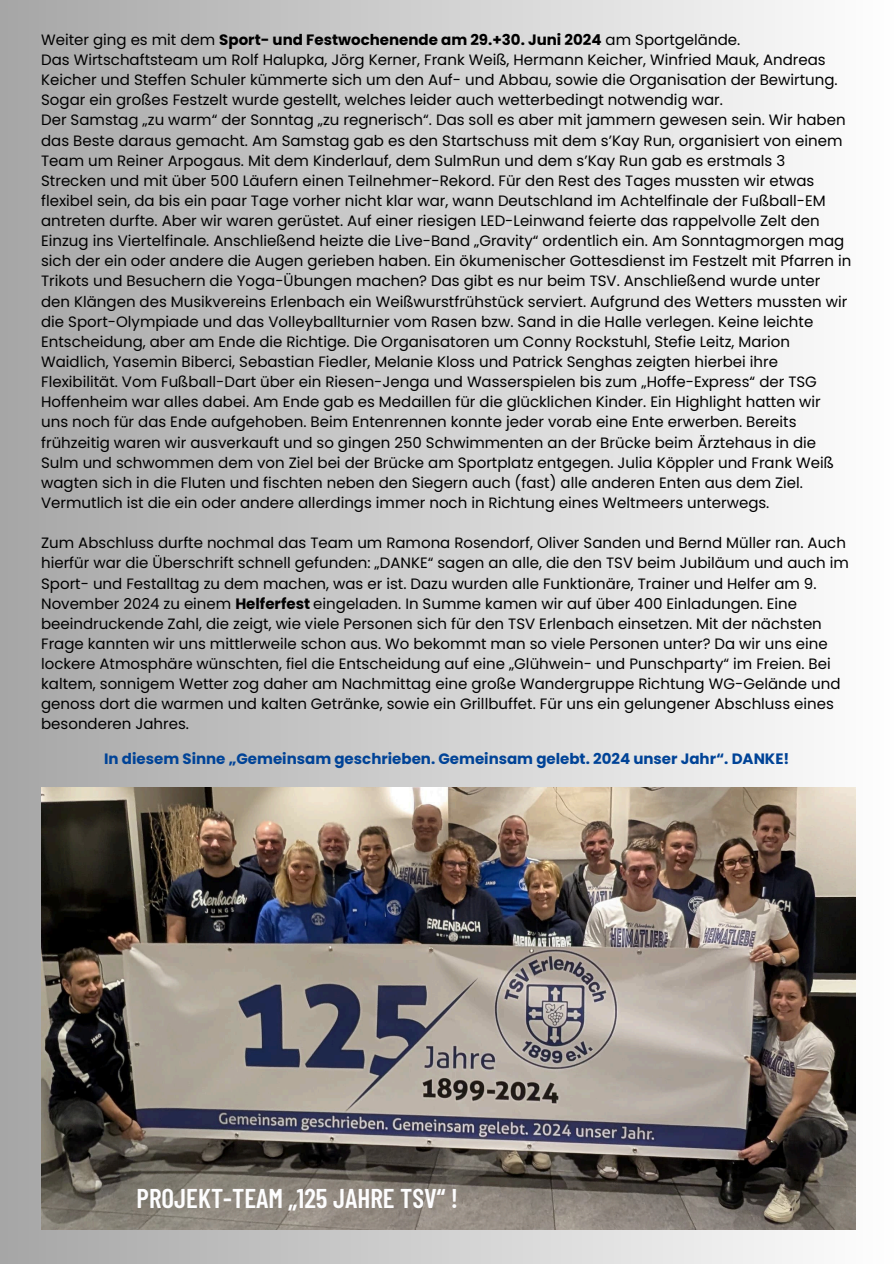
<style>
.page{position:relative;width:894px;height:1264px;background:#fff}
.page>*{position:absolute;margin:0;border:0;box-sizing:border-box;transform-origin:0 0}
.t1{font:600 27.15px "Barlow Condensed";color:#fdfdfe}
.t2{font:15px/20.1px "Poppins";color:#000}
.t3{font:700 15px "Poppins";color:#000}
.t4{font:700 15px "Poppins";color:#004397}
.s1{font-weight:400}
.s2{font-weight:700}
</style>
<div class="page">
<div style="left:0;top:0;width:893px;height:1263px;background:linear-gradient(to right,#a6a6a6,#fefefe)"></div>
<img style="left:41px;top:787px;width:813px;height:442px">
<p class="t3" style="left:41px;top:29px;width:700px"><span class="s1">Weiter ging es mit dem</span> Sport- und Festwochenende am 29.+30. Juni 2024 <span class="s1">am Sportgelände.</span></p>
<p class="t2" style="left:41px;top:50px;width:797px">Das Wirtschaftsteam um Rolf Halupka, Jörg Kerner, Frank Weiß, Hermann Keicher, Winfried Mauk, Andreas<br>Keicher und Steffen Schuler kümmerte sich um den Auf- und Abbau, sowie die Organisation der Bewirtung.<br>Sogar ein großes Festzelt wurde gestellt, welches leider auch wetterbedingt notwendig war.</p>
<p class="t2" style="left:41px;top:110px;width:811px">Der Samstag „zu warm“ der Sonntag „zu regnerisch“. Das soll es aber mit jammern gewesen sein. Wir haben das Beste daraus gemacht. Am Samstag gab es den Startschuss mit dem s’Kay Run, organisiert von einem Team um Reiner Arpogaus. Mit dem Kinderlauf, dem SulmRun und dem s’Kay Run gab es erstmals 3<br>Strecken und mit über 500 Läufern einen Teilnehmer-Rekord. Für den Rest des Tages mussten wir etwas flexibel sein, da bis ein paar Tage vorher nicht klar war, wann Deutschland im Achtelfinale der Fußball-EM antreten durfte. Aber wir waren gerüstet. Auf einer riesigen LED-Leinwand feierte das rappelvolle Zelt den Einzug ins Viertelfinale. Anschließend heizte die Live-Band „Gravity“ ordentlich ein. Am Sonntagmorgen mag sich der ein oder andere die Augen gerieben haben. Ein ökumenischer Gottesdienst im Festzelt mit Pfarren in Trikots und Besuchern die Yoga-Übungen machen? Das gibt es nur beim TSV. Anschließend wurde unter den Klängen des Musikvereins Erlenbach ein Weißwurstfrühstück serviert. Aufgrund des Wetters mussten wir die Sport-Olympiade und das Volleyballturnier vom Rasen bzw. Sand in die Halle verlegen. Keine leichte Entscheidung, aber am Ende die Richtige. Die Organisatoren um Conny Rockstuhl, Stefie Leitz, Marion Waidlich, Yasemin Biberci, Sebastian Fiedler, Melanie Kloss und Patrick Senghas zeigten hierbei ihre Flexibilität. Vom Fußball-Dart über ein Riesen-Jenga und Wasserspielen bis zum „Hoffe-Express“ der TSG Hoffenheim war alles dabei. Am Ende gab es Medaillen für die glücklichen Kinder. Ein Highlight hatten wir uns noch für das Ende aufgehoben. Beim Entenrennen konnte jeder vorab eine Ente erwerben. Bereits frühzeitig waren wir ausverkauft und so gingen 250 Schwimmenten an der Brücke beim Ärztehaus in die Sulm und schwommen dem von Ziel bei der Brücke am Sportplatz entgegen. Julia Köppler und Frank Weiß wagten sich in die Fluten und fischten neben den Siegern auch (fast) alle anderen Enten aus dem Ziel.<br>Vermutlich ist die ein oder andere allerdings immer noch in Richtung eines Weltmeers unterwegs.</p>
<p class="t2" style="left:41px;top:533px;width:809px">Zum Abschluss durfte nochmal das Team um Ramona Rosendorf, Oliver Sanden und Bernd Müller ran. Auch hierfür war die Überschrift schnell gefunden: „DANKE“ sagen an alle, die den TSV beim Jubiläum und auch im Sport- und Festalltag zu dem machen, was er ist. Dazu wurden alle Funktionäre, Trainer und Helfer am 9.<br>November 2024 zu einem <span class="s2">Helferfest</span> eingeladen. In Summe kamen wir auf über 400 Einladungen. Eine beeindruckende Zahl, die zeigt, wie viele Personen sich für den TSV Erlenbach einsetzen. Mit der nächsten Frage kannten wir uns mittlerweile schon aus. Wo bekommt man so viele Personen unter? Da wir uns eine lockere Atmosphäre wünschten, fiel die Entscheidung auf eine „Glühwein- und Punschparty“ im Freien. Bei kaltem, sonnigem Wetter zog daher am Nachmittag eine große Wandergruppe Richtung WG-Gelände und genoss dort die warmen und kalten Getränke, sowie ein Grillbuffet. Für uns ein gelungener Abschluss eines besonderen Jahres.</p>
<h2 class="t4" style="left:104px;top:747px;width:686px">In diesem Sinne „Gemeinsam geschrieben. Gemeinsam gelebt. 2024 unser Jahr“. DANKE!</h2>
<p class="t1" style="left:137px;top:1180px;width:323px">PROJEKT-TEAM „125 JAHRE TSV“ !</p>
</div>
